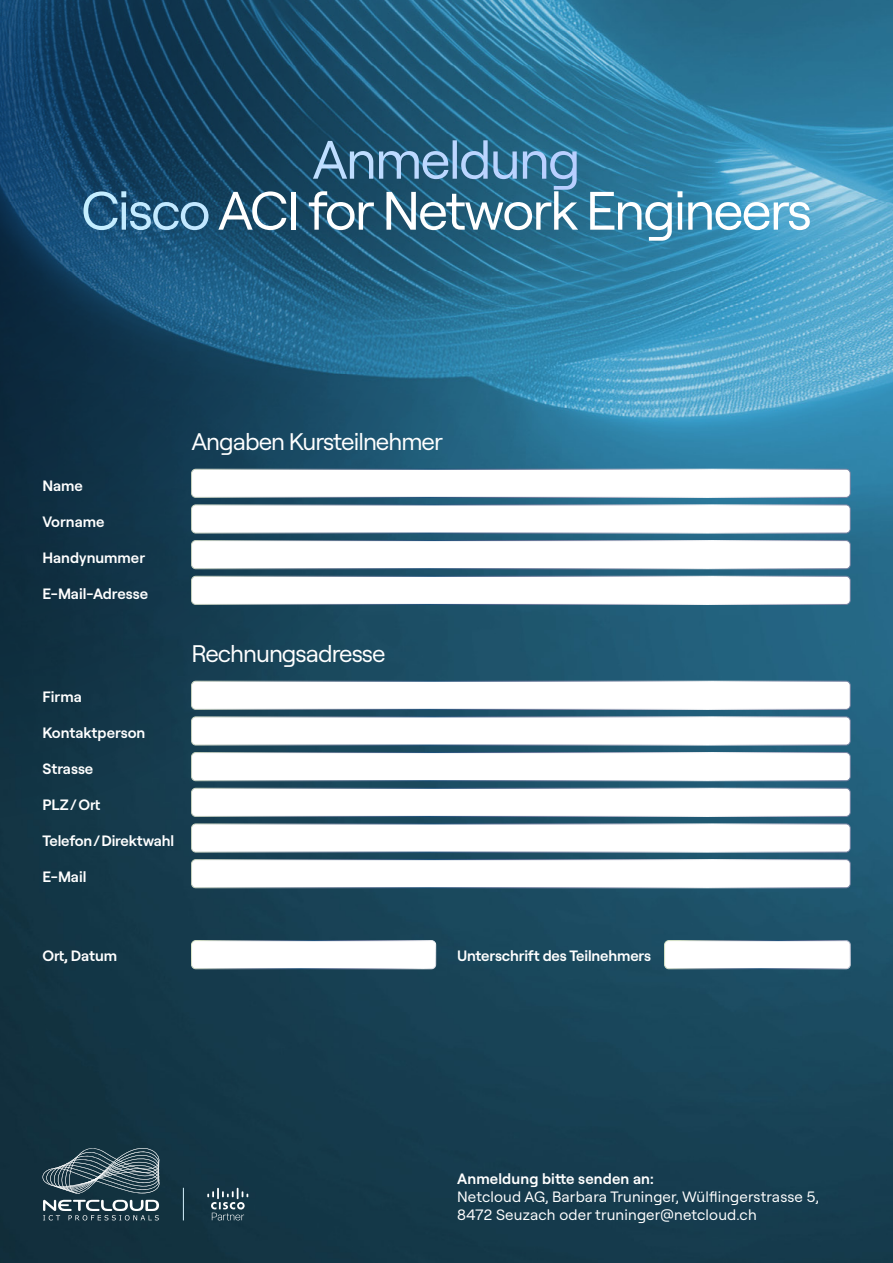
<style>
.page{position:relative;width:893px;height:1263px;background:#fff}
.page>*{position:absolute;margin:0;border:0;box-sizing:border-box;transform-origin:0 0}
.t1{font:54px/51px "Roobert";letter-spacing:-.04em;color:#fff;text-align:center}
.t2{font:24px "Roobert";letter-spacing:-.04em;color:#fff}
.t3{font:600 15px "Roobert";color:#fff}
.t4{font:15px/18px "Roobert";letter-spacing:.01em;color:#fff}
</style>
<div class="page">
<img style="left:0;top:0;width:893px;height:1263px">
<svg style="left:0;top:0;width:530px;height:826px;background:#184965"></svg>
<svg style="left:207px;top:1187px;width:41px;height:34px"></svg>
<hr style="left:183px;top:1188px;width:1px;height:32px;background:#d6f3ff">
<svg style="left:42px;top:1145px;width:119px;height:75px;background:#415a64"></svg>
<div style="left:192px;top:469px;width:658px;height:28px;background:#fff;border-radius:4px"></div>
<div style="left:191px;top:469px;width:659px;height:29px;border:1px solid #fff;border-radius:4px"></div>
<div style="left:192px;top:681px;width:658px;height:28px;background:#fff;border-radius:4px"></div>
<div style="left:191px;top:681px;width:659px;height:28px;border:1px solid #fff;border-radius:4px"></div>
<div style="left:665px;top:940px;width:185px;height:29px;background:#fff;border-radius:4px"></div>
<div style="left:664px;top:940px;width:186px;height:29px;border:1px solid #fff;border-radius:4px"></div>
<div style="left:192px;top:576px;width:658px;height:28px;background:#fff;border-radius:4px"></div>
<div style="left:191px;top:576px;width:659px;height:29px;border:1px solid #fff;border-radius:4px"></div>
<div style="left:192px;top:788px;width:658px;height:28px;background:#fff;border-radius:4px"></div>
<div style="left:191px;top:788px;width:659px;height:29px;border:1px solid #fff;border-radius:4px"></div>
<div style="left:192px;top:824px;width:658px;height:28px;background:#fff;border-radius:4px"></div>
<div style="left:191px;top:824px;width:659px;height:28px;border:1px solid #fff;border-radius:4px"></div>
<div style="left:192px;top:860px;width:658px;height:28px;background:#fff;border-radius:4px"></div>
<div style="left:191px;top:859px;width:659px;height:29px;border:1px solid #fff;border-radius:4px"></div>
<div style="left:192px;top:541px;width:658px;height:28px;background:#fff;border-radius:4px"></div>
<div style="left:191px;top:540px;width:659px;height:29px;border:1px solid #fff;border-radius:4px"></div>
<div style="left:192px;top:752px;width:658px;height:29px;background:#fff;border-radius:4px"></div>
<div style="left:191px;top:752px;width:659px;height:29px;border:1px solid #fff;border-radius:4px"></div>
<div style="left:192px;top:505px;width:658px;height:28px;background:#fff;border-radius:4px"></div>
<div style="left:191px;top:505px;width:659px;height:28px;border:1px solid #fff;border-radius:4px"></div>
<div style="left:192px;top:717px;width:658px;height:28px;background:#fff;border-radius:4px"></div>
<div style="left:191px;top:717px;width:659px;height:28px;border:1px solid #fff;border-radius:4px"></div>
<div style="left:192px;top:940px;width:244px;height:29px;background:#fff;border-radius:4px"></div>
<div style="left:191px;top:940px;width:245px;height:29px;border:1px solid #fff;border-radius:4px"></div>
<h1 class="t1" style="left:81px;top:131px;width:733px">Anmeldung<br>Cisco ACI for Network Engineers</h1>
<p class="t3" style="left:43px;top:474px;width:42px">Name</p>
<p class="t3" style="left:43px;top:510px;width:64px">Vorname</p>
<p class="t3" style="left:43px;top:546px;width:104px">Handynummer</p>
<p class="t3" style="left:43px;top:582px;width:107px">E-Mail-Adresse</p>
<p class="t3" style="left:43px;top:686px;width:41px">Firma</p>
<p class="t3" style="left:43px;top:722px;width:104px">Kontaktperson</p>
<p class="t3" style="left:43px;top:758px;width:52px">Strasse</p>
<p class="t3" style="left:43px;top:794px;width:59px">PLZ/Ort</p>
<p class="t3" style="left:43px;top:830px;width:133px">Telefon/Direktwahl</p>
<p class="t3" style="left:43px;top:866px;width:45px">E-Mail</p>
<h2 class="t2" style="left:191px;top:425px;width:253px">Angaben Kursteilnehmer</h2>
<h2 class="t2" style="left:191px;top:636px;width:196px">Rechnungsadresse</h2>
<p class="t3" style="left:43px;top:945px;width:76px">Ort, Datum</p>
<p class="t3" style="left:457px;top:945px;width:195px">Unterschrift des Teilnehmers</p>
<p class="t3" style="left:457px;top:1168px;width:198px">Anmeldung bitte senden an:</p>
<p class="t4" style="left:457px;top:1187px;width:363px">Netcloud AG, Barbara Truninger, Wülflingerstrasse 5,<br>8472 Seuzach oder truninger@netcloud.ch</p>
</div>
